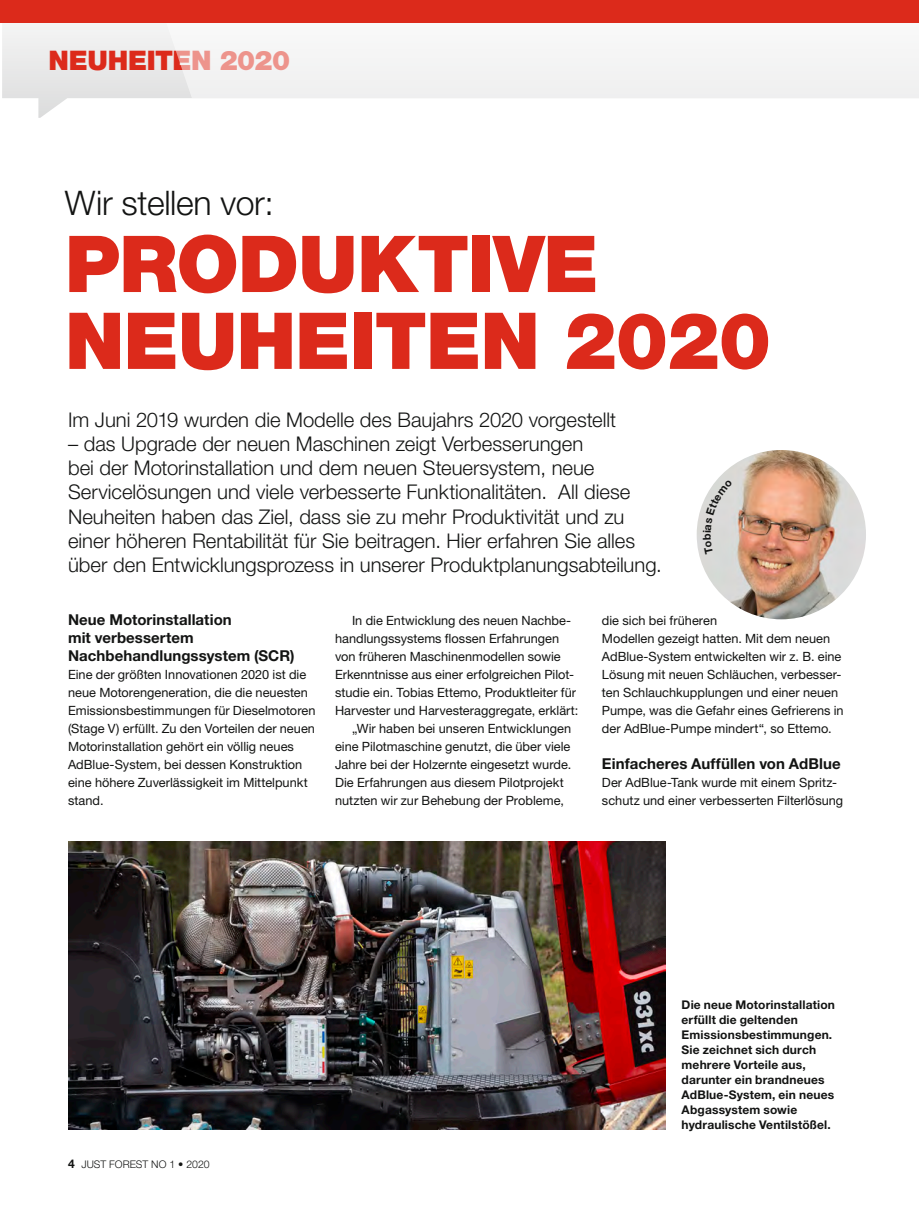
<style>
.page{position:relative;width:919px;height:1217px;background:#fff}
.page>*{position:absolute;margin:0;border:0;box-sizing:border-box;transform-origin:0 0}
.t1{font:900 78.6px/76.8px "Helvetica Neue LT Std";letter-spacing:-.015em;color:#dc2a1b}
.t2{font:300 33.9px "Helvetica Neue LT Std";letter-spacing:-.01em;color:#131413}
.t3{font:900 27px "Helvetica Neue LT Std";letter-spacing:-.015em;color:#dc2a1b}
.t4{font:300 20.25px/24.3px "Helvetica Neue LT Std";color:#131413}
.t5{font:700 15px/18px "Helvetica Neue LT Std";letter-spacing:.005em;color:#131413}
.t6{font:12.75px/18px "Helvetica Neue LT Std";color:#131413}
.t7{font:700 12px/15px "Helvetica Neue LT Std";letter-spacing:.015em;color:#131413}
.t8{font:300 10.5px "Helvetica Neue LT Std";color:#131413}
.s1{font-weight:700;font-size:12px}
</style>
<div class="page">
<svg style="left:2px;top:22px;width:158px;height:96px"></svg>
<div style="left:160px;top:22px;width:758px;height:76px;background:#f4f4f4"></div>
<div style="left:0;top:0;width:918px;height:22px;background:#dc2a1b"></div>
<img style="left:696px;top:450px;width:169px;height:169px;border-radius:85px">
<img style="left:68px;top:841px;width:597px;height:287px">
<svg style="left:702px;top:479px;width:30px;height:75px;background:#dcdcda"></svg>
<h3 class="t3" style="left:48px;top:45px;width:243px">NEUHEITEN 2020</h3>
<h2 class="t2" style="left:65px;top:182px;width:211px">Wir stellen vor:</h2>
<h1 class="t1" style="left:65px;top:225px;width:707px">PRODUKTIVE<br>NEUHEITEN 2020</h1>
<h3 class="t4" style="left:68px;top:406px;width:549px">Im Juni 2019 wurden die Modelle des Baujahrs 2020 vorgestellt</h3>
<p class="t4" style="left:68px;top:431px;width:595px">– das Upgrade der neuen Maschinen zeigt Verbesserungen<br>bei der Motorinstallation und dem neuen Steuersystem, neue Servicelösungen und viele verbesserte Funktionalitäten. All diese Neuheiten haben das Ziel, dass sie zu mehr Produktivität und zu einer höheren Rentabilität für Sie beitragen. Hier erfahren Sie alles über den Entwicklungsprozess in unserer Produktplanungsabteilung.</p>
<p class="t5" style="left:68px;top:610px;width:228px">Neue Motorinstallation<br>mit verbessertem<br>Nachbehandlungssystem (SCR)</p>
<p class="t6" style="left:68px;top:665px;width:249px">Eine der größten Innovationen 2020 ist die neue Motorengeneration, die die neuesten Emissionsbestimmungen für Dieselmotoren (Stage V) erfüllt. Zu den Vorteilen der neuen Motorinstallation gehört ein völlig neues AdBlue-System, bei dessen Konstruktion eine höhere Zuverlässigkeit im Mittelpunkt stand.</p>
<p class="t6" style="left:602px;top:611px;width:243px">die sich bei früheren<br>Modellen gezeigt hatten. Mit dem neuen AdBlue-System entwickelten wir z. B. eine Lösung mit neuen Schläuchen, verbesser&shy;ten Schlauchkupplungen und einer neuen Pumpe, was die Gefahr eines Gefrierens in der AdBlue-Pumpe mindert“, so Ettemo.</p>
<p class="t5" style="left:602px;top:754px;width:240px">Einfacheres Auffüllen von AdBlue</p>
<p class="t6" style="left:602px;top:773px;width:243px">Der AdBlue-Tank wurde mit einem Spritz&shy;schutz und einer verbesserten Filterlösung</p>
<p class="t6" style="left:352px;top:611px;width:221px">In die Entwicklung des neuen Nachbe-</p>
<p class="t6" style="left:335px;top:629px;width:226px">handlungssystems flossen Erfahrungen</p>
<p class="t6" style="left:335px;top:647px;width:227px">von früheren Maschinenmodellen sowie</p>
<p class="t6" style="left:335px;top:665px;width:240px">Erkenntnisse aus einer erfolgreichen Pilot-</p>
<p class="t6" style="left:335px;top:683px;width:242px">studie ein. Tobias Ettemo, Produktleiter für</p>
<p class="t6" style="left:335px;top:701px;width:245px">Harvester und Harvesteraggregate, erklärt:</p>
<p class="t6" style="left:352px;top:719px;width:221px">„Wir haben bei unseren Entwicklungen</p>
<p class="t6" style="left:335px;top:737px;width:237px">eine Pilotmaschine genutzt, die über viele</p>
<p class="t6" style="left:335px;top:755px;width:238px">Jahre bei der Holzernte eingesetzt wurde.</p>
<p class="t6" style="left:335px;top:773px;width:230px">Die Erfahrungen aus diesem Pilotprojekt</p>
<p class="t6" style="left:335px;top:791px;width:230px">nutzten wir zur Behebung der Probleme,</p>
<p class="t8" style="left:68px;top:1157px;width:143px"><span class="s1">4</span> JUST FOREST NO 1 • 2020</p>
<p class="t7" style="left:681px;top:996px;width:155px">Die neue Motorinstallation erfüllt die geltenden<br>Emissionsbestimmungen.<br>Sie zeichnet sich durch mehrere Vorteile aus, darunter ein brandneues<br>AdBlue-System, ein neues<br>Abgassystem sowie hydraulische Ventilstößel.</p>
</div>
